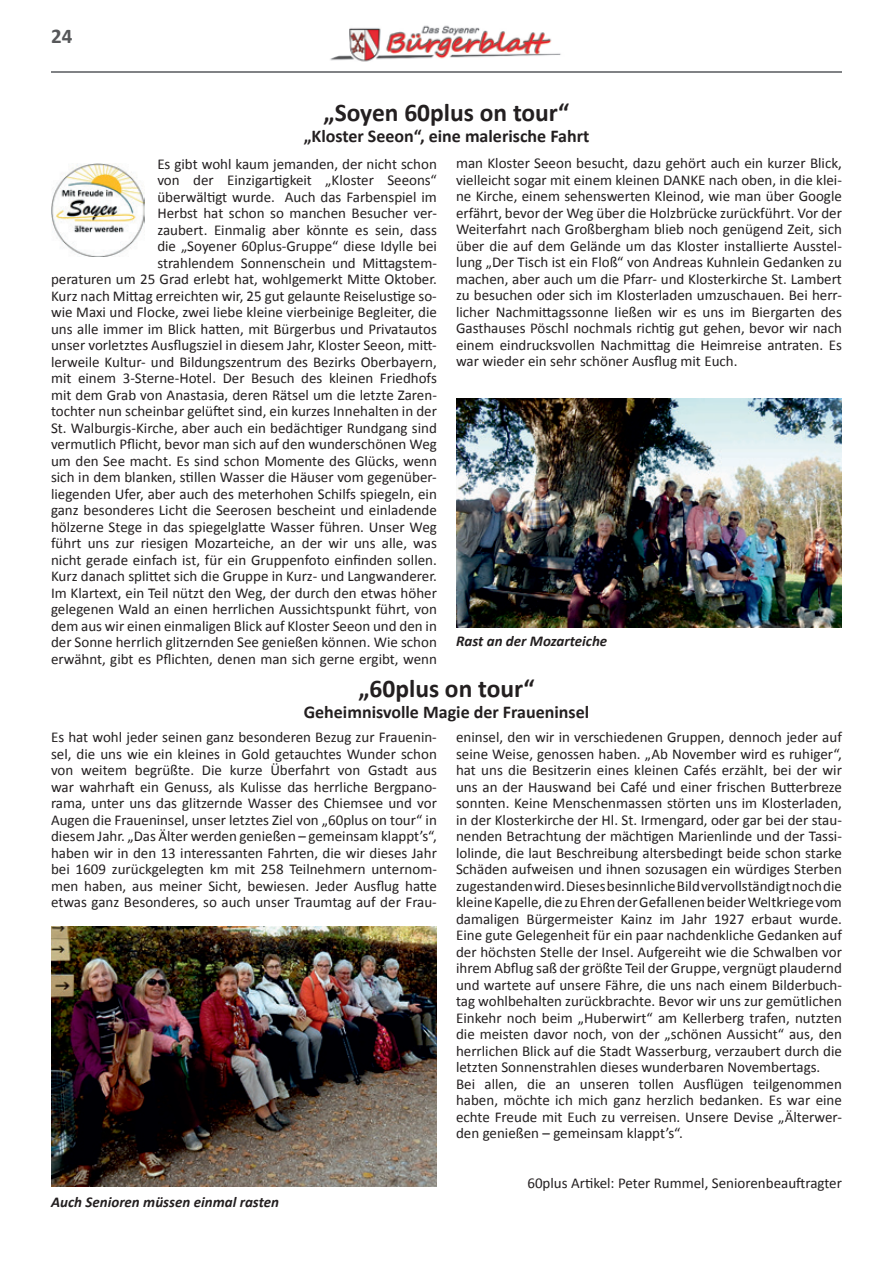
<style>
.page{position:relative;width:893px;height:1263px;background:#fff}
.page>*{position:absolute;margin:0;border:0;box-sizing:border-box;transform-origin:0 0}
.t1{font:700 25.5px "Calibri";color:#231f20}
.t2{font:700 21px "Calibri";color:#57585a}
.t3{font:700 18px "Calibri";color:#231f20}
.t4{font:15px/16.5px "Calibri";color:#231f20;text-align:justify}
.t5{font:italic 700 15px "Calibri";color:#231f20}
</style>
<div class="page">
<hr style="left:51px;top:72px;width:791px;height:1px;background:#808285">
<img style="left:330px;top:25px;width:231px;height:37px">
<img style="left:456px;top:398px;width:386px;height:229px">
<img style="left:51px;top:927px;width:386px;height:260px">
<img style="left:51px;top:163px;width:94px;height:94px">
<h2 class="t2" style="left:51px;top:22px;width:23px">24</h2>
<h1 class="t1" style="left:324px;top:96px;width:247px">„Soyen 60plus on tour“</h1>
<p class="t3" style="left:304px;top:125px;width:287px">„Kloster Seeon“, eine malerische Fahrt</p>
<p class="t4" style="left:51px;top:155px;width:387px;text-align:right">Es gibt wohl kaum jemanden, der nicht schon<br>von der Einzigartigkeit „Kloster Seeons“<br>überwältigt wurde. Auch das Farbenspiel im<br>Herbst hat schon so manchen Besucher ver-<br>zaubert. Einmalig aber könnte es sein, dass<br>die „Soyener 60plus-Gruppe“ diese Idylle bei<br>strahlendem Sonnenschein und Mittagstem-<br>peraturen um 25 Grad erlebt hat, wohlgemerkt Mitte Oktober.<br>Kurz nach Mittag erreichten wir, 25 gut gelaunte Reiselustige so&shy;wie Maxi und Flocke, zwei liebe kleine vierbeinige Begleiter, die uns alle immer im Blick hatten, mit Bürgerbus und Privatautos unser vorletztes Ausflugsziel in diesem Jahr, Kloster Seeon, mitt&shy;lerweile Kultur- und Bildungszentrum des Bezirks Oberbayern, mit einem 3-Sterne-Hotel. Der Besuch des kleinen Friedhofs mit dem Grab von Anastasia, deren Rätsel um die letzte Zaren&shy;tochter nun scheinbar gelüftet sind, ein kurzes Innehalten in der St. Walburgis-Kirche, aber auch ein bedächtiger Rundgang sind vermutlich Pflicht, bevor man sich auf den wunderschönen Weg um den See macht. Es sind schon Momente des Glücks, wenn sich in dem blanken, stillen Wasser die Häuser vom gegenüber&shy;liegenden Ufer, aber auch des meterhohen Schilfs spiegeln, ein ganz besonderes Licht die Seerosen bescheint und einladende hölzerne Stege in das spiegelglatte Wasser führen. Unser Weg führt uns zur riesigen Mozarteiche, an der wir uns alle, was nicht gerade einfach ist, für ein Gruppenfoto einfinden sollen.<br>Kurz danach splittet sich die Gruppe in Kurz- und Langwanderer.<br>Im Klartext, ein Teil nützt den Weg, der durch den etwas höher gelegenen Wald an einen herrlichen Aussichtspunkt führt, von dem aus wir einen einmaligen Blick auf Kloster Seeon und den in der Sonne herrlich glitzernden See genießen können. Wie schon erwähnt, gibt es Pflichten, denen man sich gerne ergibt, wenn</p>
<p class="t4" style="left:456px;top:155px;width:387px">man Kloster Seeon besucht, dazu gehört auch ein kurzer Blick, vielleicht sogar mit einem kleinen DANKE nach oben, in die klei&shy;ne Kirche, einem sehenswerten Kleinod, wie man über Google erfährt, bevor der Weg über die Holzbrücke zurückführt. Vor der Weiterfahrt nach Großbergham blieb noch genügend Zeit, sich über die auf dem Gelände um das Kloster installierte Ausstel&shy;lung „Der Tisch ist ein Floß“ von Andreas Kuhnlein Gedanken zu machen, aber auch um die Pfarr- und Klosterkirche St. Lambert zu besuchen oder sich im Klosterladen umzuschauen. Bei herr&shy;licher Nachmittagssonne ließen wir es uns im Biergarten des Gasthauses Pöschl nochmals richtig gut gehen, bevor wir nach einem eindrucksvollen Nachmittag die Heimreise antraten. Es war wieder ein sehr schöner Ausflug mit Euch.</p>
<p class="t5" style="left:456px;top:631px;width:153px">Rast an der Mozarteiche</p>
<h1 class="t1" style="left:358px;top:672px;width:178px">„60plus on tour“</h1>
<p class="t3" style="left:304px;top:700px;width:287px">Geheimnisvolle Magie der Fraueninsel</p>
<p class="t4" style="left:51px;top:729px;width:387px">Es hat wohl jeder seinen ganz besonderen Bezug zur Frauenin&shy;sel, die uns wie ein kleines in Gold getauchtes Wunder schon von weitem begrüßte. Die kurze Überfahrt von Gstadt aus war wahrhaft ein Genuss, als Kulisse das herrliche Bergpano&shy;rama, unter uns das glitzernde Wasser des Chiemsee und vor Augen die Fraueninsel, unser letztes Ziel von „60plus on tour“ in diesem Jahr. „Das Älter werden genießen – gemeinsam klappt’s“, haben wir in den 13 interessanten Fahrten, die wir dieses Jahr bei 1609 zurückgelegten km mit 258 Teilnehmern unternom&shy;men haben, aus meiner Sicht, bewiesen. Jeder Ausflug hatte etwas ganz Besonderes, so auch unser Traumtag auf der Frau-</p>
<p class="t5" style="left:51px;top:1192px;width:230px">Auch Senioren müssen einmal rasten</p>
<p class="t4" style="left:456px;top:729px;width:387px;text-align:left">eninsel, den wir in verschiedenen Gruppen, dennoch jeder auf seine Weise, genossen haben. „Ab November wird es ruhiger“, hat uns die Besitzerin eines kleinen Cafés erzählt, bei der wir uns an der Hauswand bei Café und einer frischen Butterbreze sonnten. Keine Menschenmassen störten uns im Klosterladen, in der Klosterkirche der Hl. St. Irmengard, oder gar bei der stau&shy;nenden Betrachtung der mächtigen Marienlinde und der Tassi&shy;lolinde, die laut Beschreibung altersbedingt beide schon starke Schäden aufweisen und ihnen sozusagen ein würdiges Sterben zugestanden wird. Dieses besinnliche Bild vervollständigt noch die kleine Kapelle, die zu Ehren der Gefallenen beider Weltkriege vom damaligen Bürgermeister Kainz im Jahr 1927 erbaut wurde.<br>Eine gute Gelegenheit für ein paar nachdenkliche Gedanken auf der höchsten Stelle der Insel. Aufgereiht wie die Schwalben vor ihrem Abflug saß der größte Teil der Gruppe, vergnügt plaudernd und wartete auf unsere Fähre, die uns nach einem Bilderbuch&shy;tag wohlbehalten zurückbrachte. Bevor wir uns zur gemütlichen Einkehr noch beim „Huberwirt“ am Kellerberg trafen, nutzten die meisten davor noch, von der „schönen Aussicht“ aus, den herrlichen Blick auf die Stadt Wasserburg, verzaubert durch die letzten Sonnenstrahlen dieses wunderbaren Novembertags.<br>Bei allen, die an unseren tollen Ausflügen teilgenommen haben, möchte ich mich ganz herzlich bedanken. Es war eine echte Freude mit Euch zu verreisen. Unsere Devise „Älterwer&shy;den genießen – gemeinsam klappt’s“.</p>
<p class="t4" style="left:527px;top:1175px;width:316px">60plus Artikel: Peter Rummel, Seniorenbeauftragter</p>
</div>
